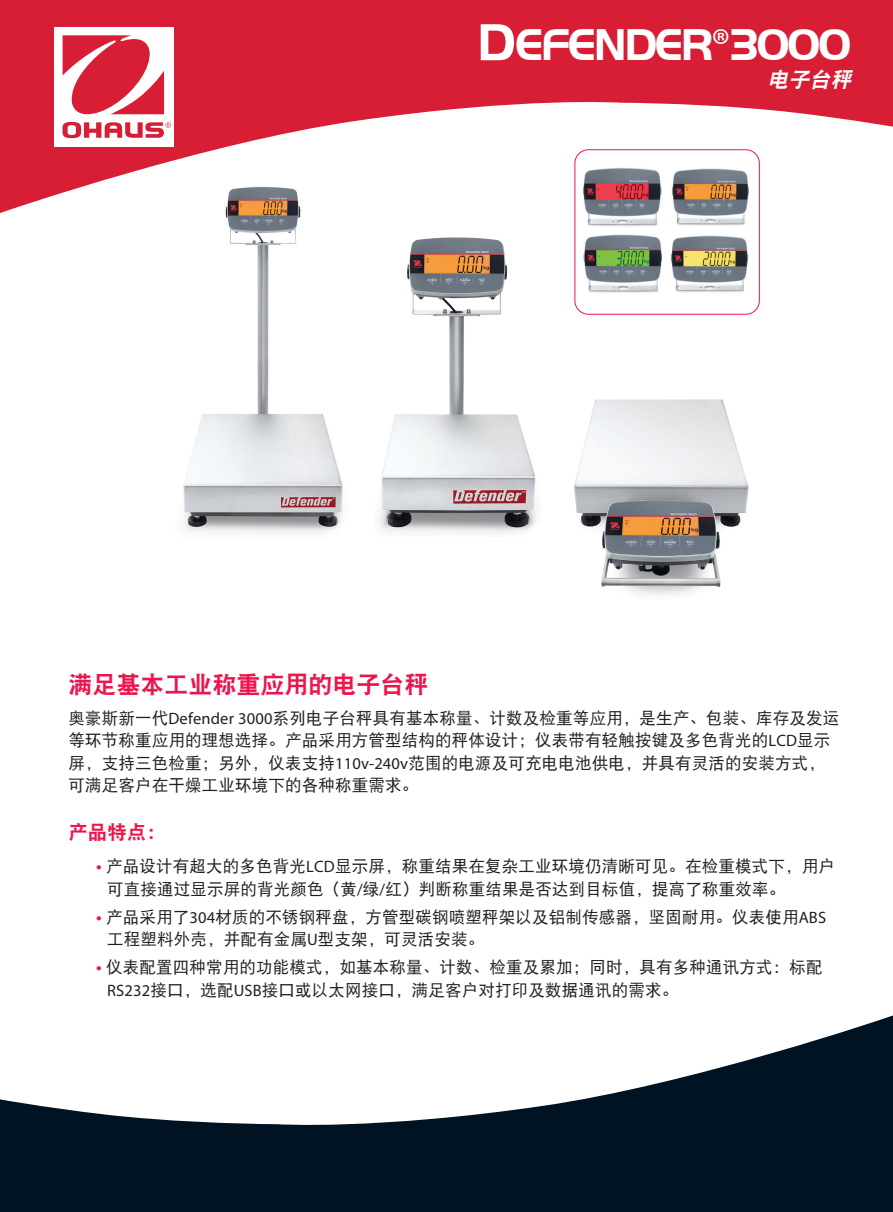
<style>
.page{position:relative;width:893px;height:1212px;background:#fff}
.page>*{position:absolute;margin:0;border:0;box-sizing:border-box;transform-origin:0 0}
.t1{font:700 45.9px "Handel Got D";letter-spacing:-.05em;color:#fff}
.t2{font:24px "DFP Hei W9";color:#ed154e}
.t3{font:italic 21px "DFP Hei W9";color:#fff}
.t4{font:19.5px "DFP Hei W9";color:#ed154e}
.t5{font:16.5px/22.5px "DFP Hei W5";letter-spacing:.01em;color:#231f20}
.s1{font-size:54px}
.s2{font-family:"Myriad Pro";font-weight:400;font-size:45px}
.s3{font-family:"Myriad Pro"}
.s4{font-family:"Myriad Pro";font-weight:600;font-size:18px;color:#ed154e}
</style>
<div class="page">
<svg style="left:0;top:0;width:893px;height:220px;fill:#d71e35"></svg>
<div style="left:54px;top:27px;width:120px;height:119px;background:#fff"></div>
<svg style="left:62px;top:35px;width:109px;height:103px"></svg>
<svg style="left:0;top:1015px;width:893px;height:197px;fill:#001322"></svg>
<img style="left:166px;top:176px;width:192px;height:358px">
<img style="left:376px;top:210px;width:166px;height:324px">
<img style="left:574px;top:399px;width:175px;height:196px">
<img style="left:669px;top:167px;width:88px;height:59px">
<img style="left:572px;top:166px;width:96px;height:64px">
<img style="left:577px;top:229px;width:172px;height:64px">
<div style="left:575px;top:150px;width:184px;height:164px;border:1px solid #ed154e;border-radius:14px"></div>
<h1 class="t1" style="left:477px;top:19px;width:376px"><span class="s1">D</span>EFENDER<span class="s2">®</span>3000</h1>
<p class="t3" style="left:767px;top:68px;width:90px">电子台秤</p>
<h2 class="t2" style="left:68px;top:671px;width:361px">满足基本工业称重应用的电子台秤</h2>
<p class="t5" style="left:68px;top:706px;width:772px">奥豪斯新一代<span class="s3">Defender 3000</span>系列电子台秤具有基本称量、计数及检重等应用，是生产、包装、库存及发运等环节称重应用的理想选择。产品采用方管型结构的秤体设计；仪表带有轻触按键及多色背光的<span class="s3">LCD</span>显示屏，支持三色检重；另外，仪表支持<span class="s3">110v-240v</span>范围的电源及可充电电池供电，并具有灵活的安装方式，可满足客户在干燥工业环境下的各种称重需求。</p>
<p class="t4" style="left:68px;top:822px;width:99px">产品特点：</p>
<p class="t5" style="left:107px;top:855px;width:729px;text-indent:-11px"><span class="s4">•</span> 产品设计有超大的多色背光<span class="s3">LCD</span>显示屏，称重结果在复杂工业环境仍清晰可见。在检重模式下，用户可直接通过显示屏的背光颜色（黄<span class="s3">/</span>绿<span class="s3">/</span>红）判断称重结果是否达到目标值，提高了称重效率。</p>
<p class="t5" style="left:107px;top:905px;width:721px;text-indent:-11px"><span class="s4">•</span> 产品采用了<span class="s3">304</span>材质的不锈钢秤盘，方管型碳钢喷塑秤架以及铝制传感器，坚固耐用。仪表使用<span class="s3">ABS</span>工程塑料外壳，并配有金属<span class="s3">U</span>型支架，可灵活安装。</p>
<p class="t5" style="left:107px;top:956px;width:717px;text-indent:-11px"><span class="s4">•</span> 仪表配置四种常用的功能模式，如基本称量、计数、检重及累加；同时，具有多种通讯方式：标配<br><span class="s3">RS232</span>接口，选配<span class="s3">USB</span>接口或以太网接口，满足客户对打印及数据通讯的需求。</p>
</div>
